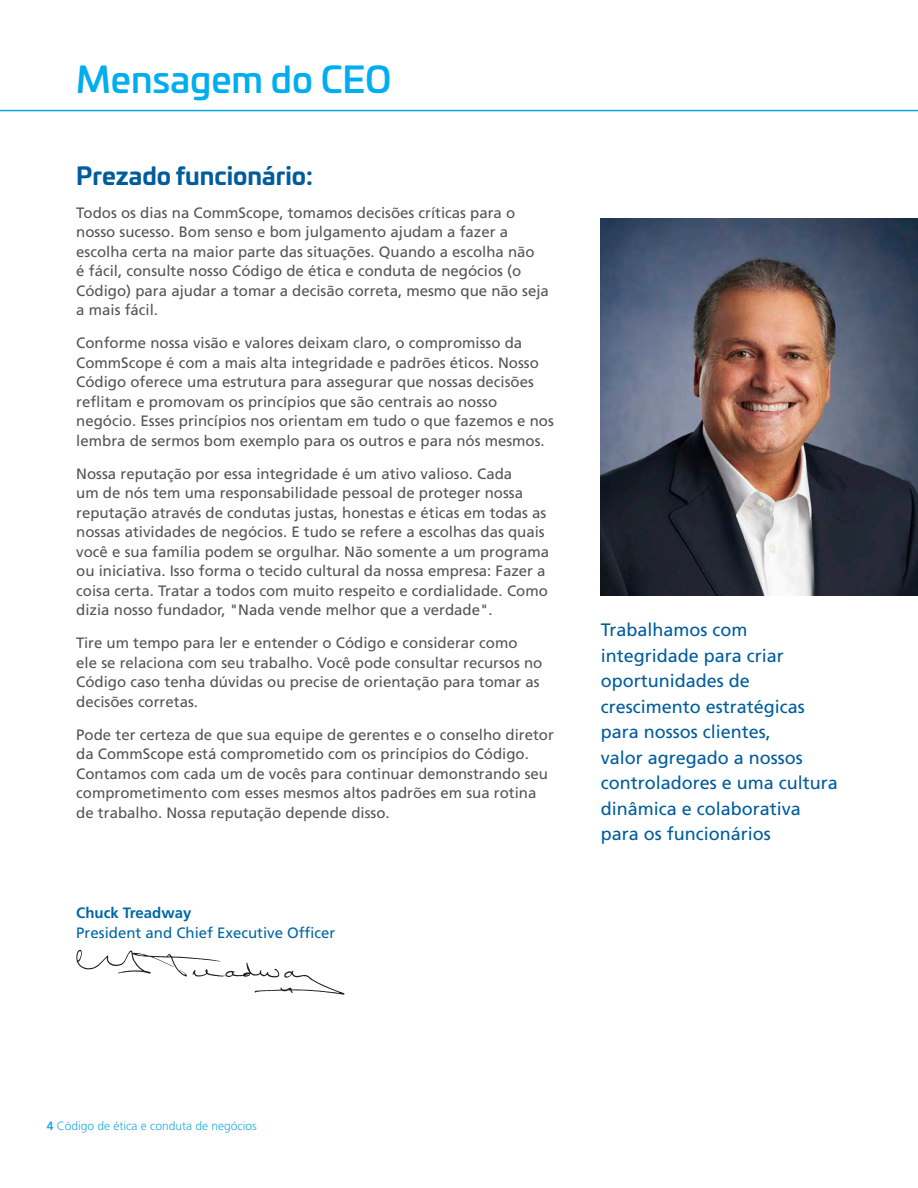
<style>
.page{position:relative;width:918px;height:1188px;background:#fff}
.page>*{position:absolute;margin:0;border:0;box-sizing:border-box;transform-origin:0 0}
.Main_Heading{font:500 36px "Univia Pro";color:#00aeef}
.Headline_Large_Blue{font:700 24px "Univia Pro";color:#005d9c}
.Sidebar_text{font:18px/25.5px "Frutiger LT Pro";color:#005d9c}
.Body_Frutiger_Medium{font:15px/19.5px "Frutiger LT Pro";color:#545557}
.Body_Frutiger_Medium-2{font:15px/19.5px "Frutiger LT Pro";color:#0067a4}
.t1{font:300 12px "Frutiger LT Pro";color:#24aae1}
.s1{font-weight:700}
</style>
<div class="page">
<img style="left:601px;top:218px;width:317px;height:377px">
<svg style="left:906px;top:109px;width:12px;height:1px"></svg>
<svg style="left:76px;top:950px;width:269px;height:45px"></svg>
<hr style="left:0;top:110px;width:918px;height:1px;background:#08a7e0">
<p class="Main_Heading" style="left:76px;top:51px;width:317px">Mensagem do CEO</p>
<p class="Headline_Large_Blue" style="left:76px;top:157px;width:238px">Prezado funcionário:</p>
<p class="Body_Frutiger_Medium" style="left:76px;top:203px;width:474px">Todos os dias na CommScope, tomamos decisões críticas para o nosso sucesso. Bom senso e bom julgamento ajudam a fazer a escolha certa na maior parte das situações. Quando a escolha não<br>é fácil, consulte nosso Código de ética e conduta de negócios (o Código) para ajudar a tomar a decisão correta, mesmo que não seja a mais fácil.</p>
<p class="Body_Frutiger_Medium" style="left:76px;top:333px;width:479px">Conforme nossa visão e valores deixam claro, o compromisso da CommScope é com a mais alta integridade e padrões éticos. Nosso Código oferece uma estrutura para assegurar que nossas decisões reflitam e promovam os princípios que são centrais ao nosso negócio. Esses princípios nos orientam em tudo o que fazemos e nos lembra de sermos bom exemplo para os outros e para nós mesmos.</p>
<p class="Body_Frutiger_Medium" style="left:76px;top:464px;width:474px">Nossa reputação por essa integridade é um ativo valioso. Cada<br>um de nós tem uma responsabilidade pessoal de proteger nossa reputação através de condutas justas, honestas e éticas em todas as nossas atividades de negócios. E tudo se refere a escolhas das quais você e sua família podem se orgulhar. Não somente a um programa ou iniciativa. Isso forma o tecido cultural da nossa empresa: Fazer a coisa certa. Tratar a todos com muito respeito e cordialidade. Como dizia nosso fundador, "Nada vende melhor que a verdade".</p>
<p class="Body_Frutiger_Medium" style="left:76px;top:633px;width:468px">Tire um tempo para ler e entender o Código e considerar como<br>ele se relaciona com seu trabalho. Você pode consultar recursos no Código caso tenha dúvidas ou precise de orientação para tomar as decisões corretas.</p>
<p class="Body_Frutiger_Medium" style="left:76px;top:725px;width:479px">Pode ter certeza de que sua equipe de gerentes e o conselho diretor da CommScope está comprometido com os princípios do Código.<br>Contamos com cada um de vocês para continuar demonstrando seu comprometimento com esses mesmos altos padrões em sua rotina de trabalho. Nossa reputação depende disso.</p>
<p class="Body_Frutiger_Medium-2" style="left:76px;top:903px;width:260px"><span class="s1">Chuck Treadway<br></span>President and Chief Executive Officer</p>
<p class="Sidebar_text" style="left:601px;top:617px;width:239px">Trabalhamos com integridade para criar oportunidades de crescimento estratégicas para nossos clientes,<br>valor agregado a nossos controladores e uma cultura dinâmica e colaborativa para os funcionários</p>
<p class="t1" style="left:47px;top:1118px;width:212px"><span class="s1">4</span> Código de ética e conduta de negócios</p>
</div>
